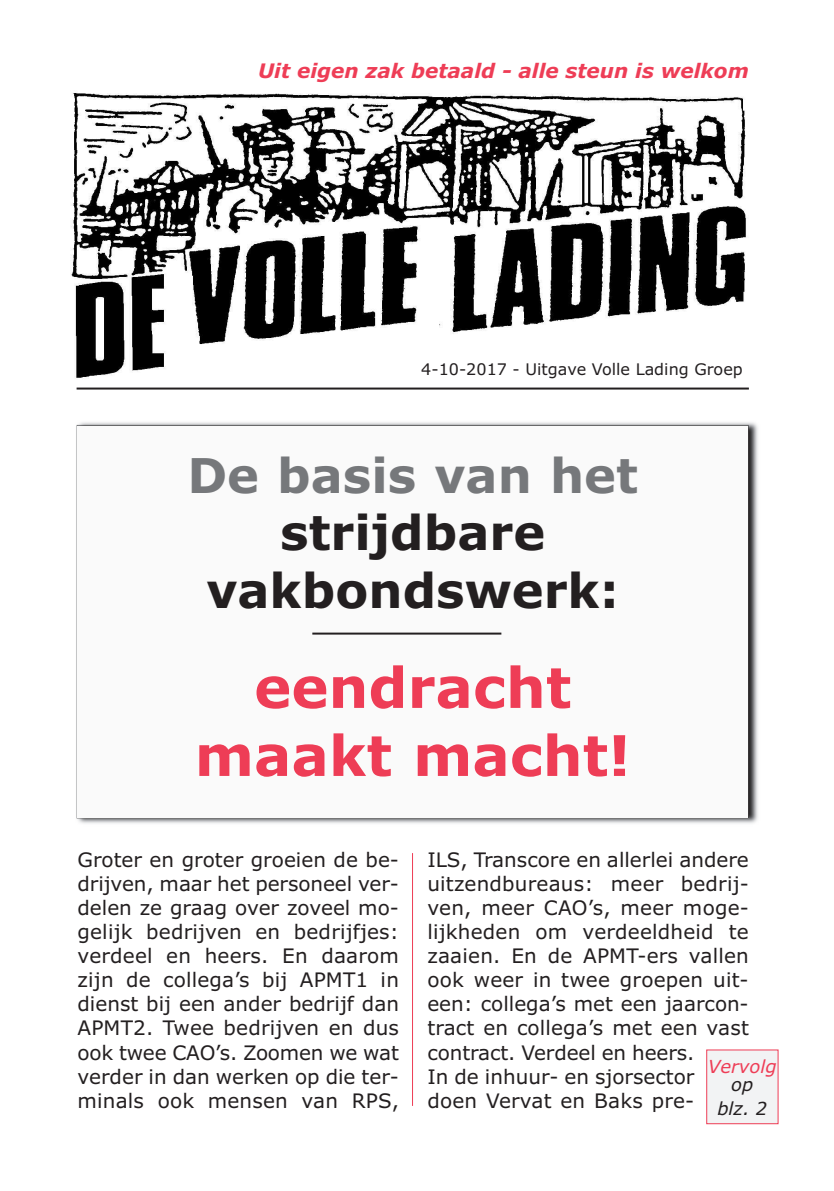
<style>
.page{position:relative;width:834px;height:1191px;background:#fff}
.page>*{position:absolute;margin:0;border:0;box-sizing:border-box;transform-origin:0 0}
.t1{font:700 56px/68px "Verdana";color:#ee3d56;text-align:center}
.t2{font:700 48px/57.6px "Verdana";color:#231f20;text-align:center}
.t3{font:700 48px "Verdana";color:#76787b}
.t4{font:20px/24px "Verdana";letter-spacing:.01em;color:#231f20;text-align:justify}
.t5{font:italic 700 20px "Verdana";color:#ee3d56}
.t6{font:italic 18px "Verdana";color:#ee3d56}
.t7{font:italic 18px/24px "Verdana";color:#231f20;text-align:center}
.t8{font:16px "Verdana";color:#231f20}
</style>
<div class="page">
<img style="left:76px;top:422px;width:682px;height:402px">
<div style="left:78px;top:426px;width:669px;height:391px;background:#fafafa"></div>
<div style="left:707px;top:1050px;width:70px;height:73px;background:#f2f3f4"></div>
<div style="left:706px;top:1049px;width:72px;height:75px;border:1px solid #ee3d56"></div>
<img style="left:71px;top:93px;width:676px;height:285px">
<hr style="left:77px;top:387px;width:671px;height:2px;background:#231f20">
<hr style="left:412px;top:853px;width:1px;height:253px;background:#ee3d56">
<hr style="left:312px;top:632px;width:189px;height:2px;background:#231f20">
<p class="t5" style="left:258px;top:59px;width:492px">Uit eigen zak betaald - alle steun is welkom</p>
<p class="t8" style="left:421px;top:360px;width:323px">4-10-2017 - Uitgave Volle Lading Groep</p>
<h2 class="t3" style="left:187px;top:448px;width:452px">De basis van het</h2>
<h2 class="t2" style="left:206px;top:505px;width:414px">strijdbare vakbondswerk:</h2>
<h1 class="t1" style="left:195px;top:654px;width:437px">eendracht maakt macht!</h1>
<p class="t4" style="left:77px;top:848px;width:323px">Groter en groter groeien de be&shy;drijven, maar het personeel ver&shy;delen ze graag over zoveel mo&shy;gelijk bedrijven en bedrijfjes: verdeel en heers. En daarom zijn de collega’s bij APMT1 in dienst bij een ander bedrijf dan APMT2. Twee bedrijven en dus ook twee CAO’s. Zoomen we wat verder in dan werken op die ter&shy;minals ook mensen van RPS,</p>
<p class="t4" style="left:427px;top:848px;width:323px;text-align:left">ILS, Transcore en allerlei andere uitzendbureaus: meer bedrij&shy;ven, meer CAO’s, meer moge&shy;lijkheden om verdeeldheid te zaaien. En de APMT-ers vallen ook weer in twee groepen uit&shy;een: collega’s met een jaarcon&shy;tract en collega’s met een vast contract. Verdeel en heers.<br>In de inhuur- en sjorsector doen Vervat en Baks pre-</p>
<p class="t6" style="left:708px;top:1056px;width:70px">Vervolg</p>
<p class="t7" style="left:717px;top:1072px;width:51px">op blz. 2</p>
</div>
